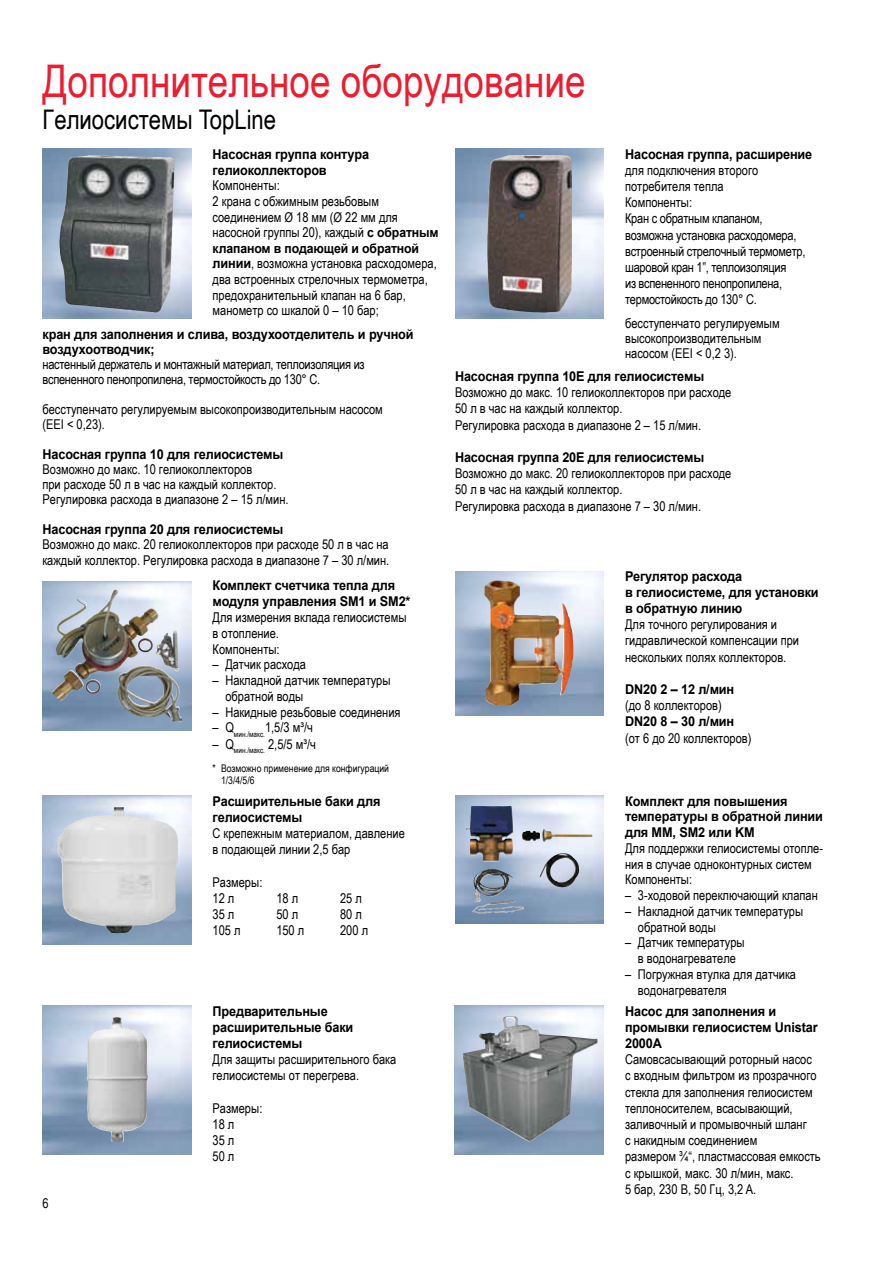
<style>
.page{position:relative;width:893px;height:1263px;background:#fff}
.page>*{position:absolute;margin:0;border:0;box-sizing:border-box;transform-origin:0 0}
.t1{font:45px "Arial Narrow";color:#ed1c2e}
.t2{font:27px "Arial Narrow";color:#000}
.t3{font:13.5px/16.2px "Arial Narrow";color:#000}
.t4{font:700 13.5px/16.2px "Arial";letter-spacing:-.01em;color:#000;scale:.94 1}
.t5{font:13.5px/16.2px "Arial Narrow";letter-spacing:-.02em;color:#000}
.t6{font:700 13.05px "Arial";letter-spacing:-.01em;color:#000;scale:.94 1}
.t7{font:10.5px/12.6px "Arial Narrow";color:#000}
.s1{font-family:"Arial";font-weight:700;font-size:13.05px}
.s2{font-family:"Arial";font-weight:700}
</style>
<div class="page">
<img style="left:455px;top:571px;width:149px;height:145px">
<img style="left:484px;top:580px;width:89px;height:125px">
<img style="left:455px;top:796px;width:149px;height:127px">
<img style="left:466px;top:806px;width:126px;height:55px">
<img style="left:43px;top:796px;width:148px;height:148px">
<img style="left:56px;top:807px;width:122px;height:126px">
<img style="left:455px;top:1006px;width:149px;height:148px">
<img style="left:463px;top:1016px;width:134px;height:126px">
<img style="left:43px;top:1006px;width:148px;height:148px">
<img style="left:87px;top:1016px;width:61px;height:126px">
<img style="left:42px;top:581px;width:149px;height:149px">
<img style="left:62px;top:589px;width:53px;height:44px">
<img style="left:59px;top:156px;width:116px;height:156px">
<img style="left:455px;top:149px;width:149px;height:170px">
<img style="left:487px;top:155px;width:85px;height:157px">
<h1 class="t1" style="left:43px;top:48px;width:545px">Дополнительное оборудование</h1>
<h2 class="t2" style="left:43px;top:100px;width:235px">Гелиосистемы TopLine</h2>
<p class="t4" style="left:213px;top:146px;width:168px">Насосная группа контура гелиоколлекторов</p>
<p class="t3" style="left:213px;top:177px;width:228px;line-height:15.6px">Компоненты:<br>2 крана с обжимным резьбовым соединением Ø 18 мм (Ø 22 мм для насосной группы 20), каждый <span class="s1">с обратным</span></p>
<p class="t6" style="left:213px;top:240px;width:221px">клапаном в подающей и обратной</p>
<p class="t3" style="left:213px;top:255px;width:226px;line-height:15.6px"><span class="s2">линии</span>, возможна установка расходомера, два встроенных стрелочных термометра, предохранительный клапан на 6 бар, манометр со шкалой 0 – 10 бар;</p>
<p class="t4" style="left:42px;top:327px;width:396px;line-height:15px">кран для заполнения и слива, воздухоотделитель и ручной воздухоотводчик;</p>
<p class="t5" style="left:42px;top:356px;width:324px;line-height:15px">настенный держатель и монтажный материал, теплоизоляция из вспененного пенопропилена, термостойкость до 130° C.</p>
<p class="t3" style="left:42px;top:401px;width:342px;line-height:15px">бесступенчато регулируемым высокопроизводительным насосом (EEI &lt; 0,23).</p>
<p class="t4" style="left:42px;top:447px;width:258px">Насосная группа 10 для гелиосистемы</p>
<p class="t3" style="left:42px;top:461px;width:248px;line-height:15px">Возможно до макс. 10 гелиоколлекторов<br>при расходе 50 л в час на каждый коллектор.<br>Регулировка расхода в диапазоне 2 – 15 л/мин.</p>
<p class="t4" style="left:42px;top:522px;width:258px">Насосная группа 20 для гелиосистемы</p>
<p class="t3" style="left:42px;top:536px;width:348px">Возможно до макс. 20 гелиоколлекторов при расходе 50 л в час на каждый коллектор. Регулировка расхода в диапазоне 7 – 30 л/мин.</p>
<p class="t4" style="left:213px;top:578px;width:212px">Комплект счетчика тепла для модуля управления SM1 и SM2*</p>
<p class="t3" style="left:213px;top:609px;width:196px;line-height:15.8px">Для измерения вклада гелиосистемы в отопление.<br>Компоненты:</p>
<p class="t3" style="left:213px;top:656px;width:95px">– Датчик расхода</p>
<p class="t3" style="left:225px;top:672px;width:167px;line-height:15.8px;text-indent:-13px">– Накладной датчик температуры обратной воды</p>
<p class="t3" style="left:213px;top:703px;width:190px">– Накидные резьбовые соединения</p>
<p class="t3" style="left:213px;top:719px;width:102px">– Q<sub>мин./макс.</sub>1,5/3 м³/ч</p>
<p class="t3" style="left:213px;top:735px;width:105px">– Q<sub>мин./макс.</sub> 2,5/5 м³/ч</p>
<p class="t7" style="left:221px;top:761px;width:169px;text-indent:-8px">* Возможно применение для конфигураций<br>1/3/4/5/6</p>
<p class="t4" style="left:213px;top:793px;width:180px">Расширительные баки для гелиосистемы</p>
<p class="t3" style="left:213px;top:825px;width:194px">С крепежным материалом, давление в подающей линии 2,5 бар</p>
<p class="t3" style="left:213px;top:873px;width:51px">Размеры:<br>12 л</p>
<p class="t3" style="left:276px;top:889px;width:23px">18 л</p>
<p class="t3" style="left:340px;top:889px;width:23px">25 л</p>
<p class="t3" style="left:213px;top:906px;width:23px">35 л</p>
<p class="t3" style="left:276px;top:906px;width:23px">50 л</p>
<p class="t3" style="left:340px;top:906px;width:23px">80 л</p>
<p class="t3" style="left:213px;top:922px;width:29px">105 л</p>
<p class="t3" style="left:276px;top:922px;width:29px">150 л</p>
<p class="t3" style="left:340px;top:922px;width:29px">200 л</p>
<p class="t3" style="left:43px;top:1195px;width:8px">6</p>
<p class="t4" style="left:213px;top:1003px;width:151px">Предварительные расширительные баки гелиосистемы</p>
<p class="t3" style="left:213px;top:1051px;width:185px">Для защиты расширительного бака гелиосистемы от перегрева.</p>
<p class="t3" style="left:213px;top:1099px;width:51px">Размеры:<br>18 л<br>35 л<br>50 л</p>
<p class="t4" style="left:625px;top:146px;width:201px">Насосная группа, расширение</p>
<p class="t5" style="left:625px;top:161px;width:182px">для подключения второго потребителя тепла<br>Компоненты:<br>Кран с обратным клапаном, возможна установка расходомера, встроенный стрелочный термометр, шаровой кран 1”, теплоизоляция<br>из вспененного пенопропилена, термостойкость до 130° C.</p>
<p class="t3" style="left:625px;top:316px;width:156px;line-height:15px">бесступенчато регулируемым высокопроизводительным насосом (EEI &lt; 0,2 3).</p>
<p class="t4" style="left:455px;top:369px;width:267px">Насосная группа 10E для гелиосистемы</p>
<p class="t3" style="left:455px;top:384px;width:278px">Возможно до макс. 10 гелиоколлекторов при расходе<br>50 л в час на каждый коллектор.<br>Регулировка расхода в диапазоне 2 – 15 л/мин.</p>
<p class="t4" style="left:455px;top:450px;width:267px">Насосная группа 20E для гелиосистемы</p>
<p class="t3" style="left:455px;top:465px;width:278px">Возможно до макс. 20 гелиоколлекторов при расходе<br>50 л в час на каждый коллектор.<br>Регулировка расхода в диапазоне 7 – 30 л/мин.</p>
<p class="t4" style="left:625px;top:568px;width:207px">Регулятор расхода<br>в гелиосистеме, для установки в обратную линию</p>
<p class="t3" style="left:625px;top:616px;width:175px">Для точного регулирования и гидравлической компенсации при нескольких полях коллекторов.</p>
<p class="t4" style="left:625px;top:681px;width:118px">DN20 2 – 12 л/мин</p>
<p class="t3" style="left:625px;top:697px;width:98px">(до 8 коллекторов)</p>
<p class="t4" style="left:625px;top:714px;width:118px">DN20 8 – 30 л/мин</p>
<p class="t3" style="left:625px;top:729px;width:128px">(от 6 до 20 коллекторов)</p>
<p class="t4" style="left:625px;top:793px;width:212px;line-height:15.8px">Комплект для повышения температуры в обратной линии для MM, SM2 или KM</p>
<p class="t3" style="left:625px;top:840px;width:199px;line-height:15.8px">Для поддержки гелиосистемы отопле&shy;ния в случае одноконтурных систем<br>Компоненты:</p>
<p class="t3" style="left:625px;top:887px;width:194px">– 3-ходовой переключающий клапан</p>
<p class="t3" style="left:638px;top:903px;width:167px;line-height:15.8px;text-indent:-13px">– Накладной датчик температуры обратной воды</p>
<p class="t3" style="left:625px;top:934px;width:121px;line-height:15.8px;text-align:center">– Датчик температуры в водонагревателе</p>
<p class="t3" style="left:638px;top:966px;width:160px;line-height:15.8px;text-indent:-13px">– Погружная втулка для датчика водонагревателя</p>
<p class="t4" style="left:625px;top:1003px;width:207px">Насос для заполнения и промывки гелиосистем Unistar<br>2000A</p>
<p class="t3" style="left:625px;top:1051px;width:197px">Самовсасывающий роторный насос с входным фильтром из прозрачного стекла для заполнения гелиосистем теплоносителем, всасывающий, заливочный и промывочный шланг<br>с накидным соединением<br>размером ¾“, пластмассовая емкость с крышкой, макс. 30 л/мин, макс.<br>5 бар, 230 В, 50 Гц, 3,2 A.</p>
</div>
